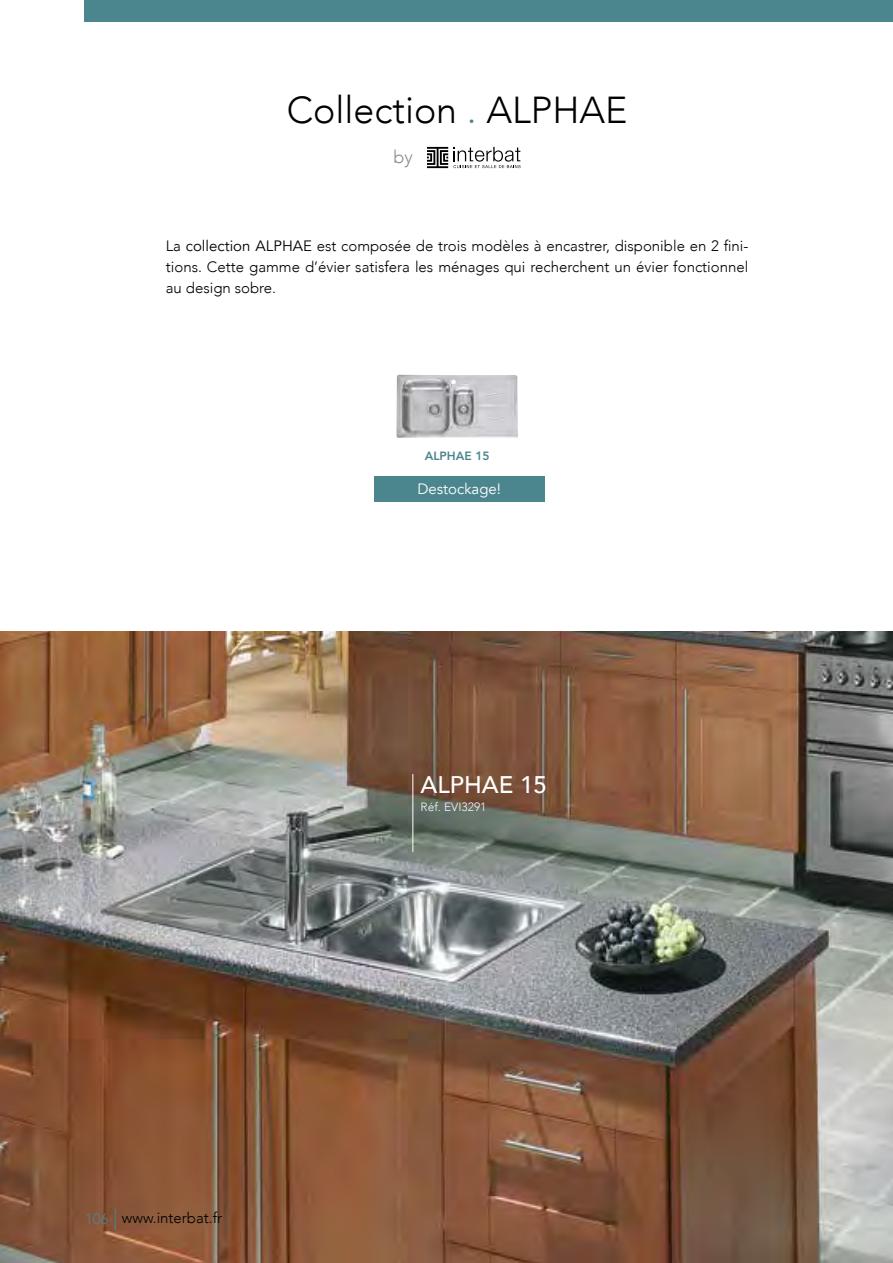
<style>
.page{position:relative;width:893px;height:1263px;background:#fff}
.page>*{position:absolute;margin:0;border:0;box-sizing:border-box;transform-origin:0 0}
.t1{font:300 37.5px "Avenir";color:#000}
.t2{font:500 24px "Avenir";color:#fff}
.t3{font:300 18px "Avenir";color:#898d8e}
.t4{font:300 15px/21px "Avenir";color:#000;text-align:justify}
.t5{font:15px "Avenir";color:#fff}
.t6{font:300 12px "Avenir";color:#f6f6f6}
.t7{font:800 12px "Avenir";color:#4b858e}
.s1{color:#4b858e}
.s2{font-weight:400}
</style>
<div class="page">
<img style="left:0;top:631px;width:893px;height:632px">
<svg style="left:115px;top:1209px;width:1px;height:21px"></svg>
<img style="left:396px;top:375px;width:122px;height:63px">
<svg style="left:427px;top:147px;width:94px;height:21px"></svg>
<hr style="left:412px;top:774px;width:1px;height:78px;background:#fff">
<div style="left:85px;top:0;width:808px;height:21px;background:#4b858e"></div>
<div style="left:374px;top:476px;width:170px;height:26px;background:#4b858e"></div>
<h1 class="t1" style="left:287px;top:87px;width:342px">Collection <span class="s1">.</span> ALPHAE</h1>
<p class="t3" style="left:394px;top:146px;width:21px">by</p>
<p class="t4" style="left:166px;top:235px;width:584px">La <span class="s2">collection ALPHAE</span> est composée de trois modèles à encastrer, disponible en 2 fini&shy;tions. Cette gamme d’évier satisfera les ménages qui recherchent un évier fonctionnel au design sobre.</p>
<p class="t7" style="left:425px;top:446px;width:66px">ALPHAE 15</p>
<p class="t5" style="left:417px;top:480px;width:85px">Destockage!</p>
<p class="t4" style="left:85px;top:1208px;width:139px"><span class="s1">106</span> www.interbat.fr</p>
<h2 class="t2" style="left:421px;top:763px;width:128px">ALPHAE 15</h2>
<p class="t6" style="left:421px;top:799px;width:67px">Réf. EVI3291</p>
</div>
